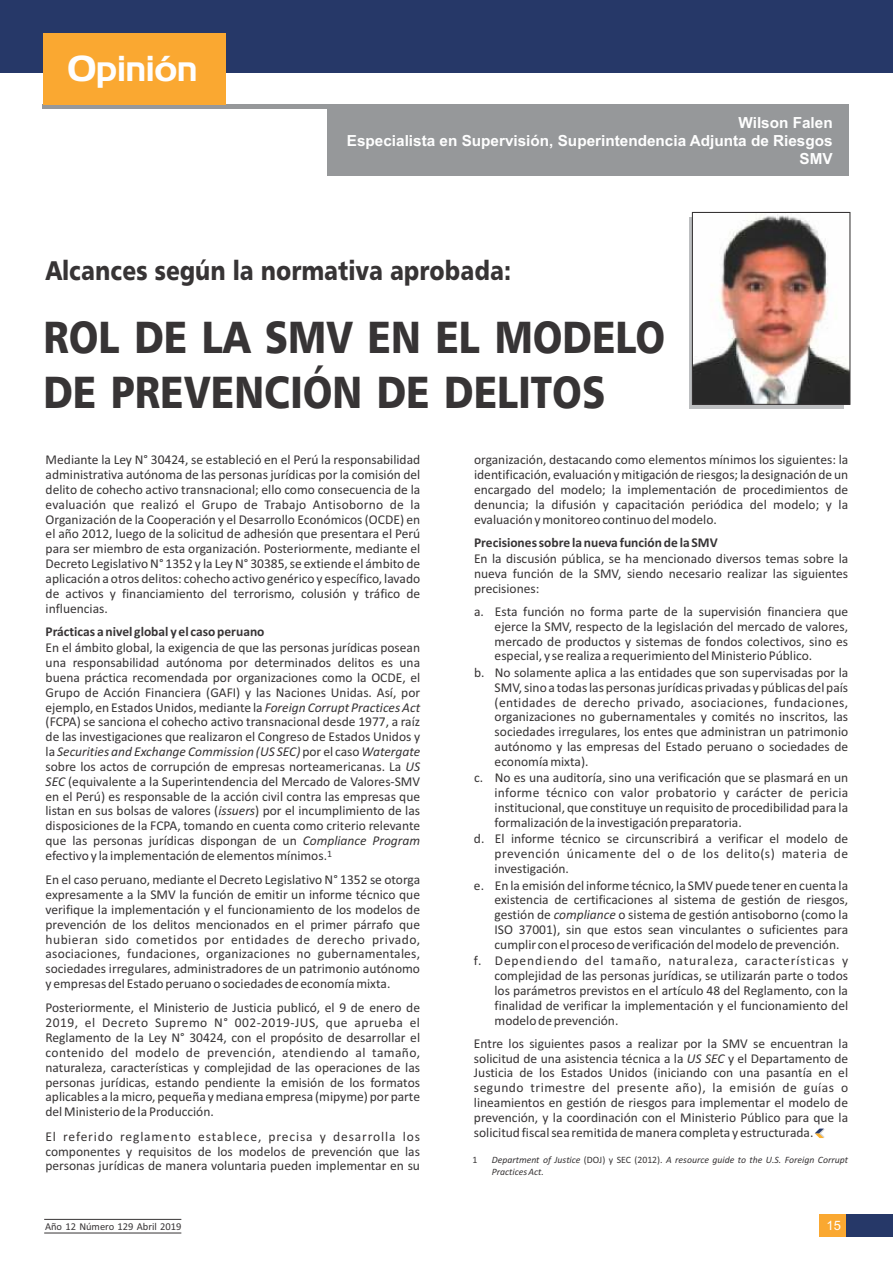
<style>
.page{position:relative;width:893px;height:1263px;background:#fff}
.page>*{position:absolute;margin:0;border:0;box-sizing:border-box;transform-origin:0 0}
.t1{font:45px/55.3px "Humanist 777 BT Black B";color:#373435;scale:.86 1}
.t2{font:36px "Denmark";color:#fefefe}
.t3{font:27px "Humanist 777 BT Black B";color:#373435;scale:.85 1}
.t4{font:700 15.3px/18.1px "Arial";color:#fefefe;text-align:right}
.t5{font:13.5px/14.9px "Calibri";color:#373435;text-align:justify}
.t6{font:700 13.5px "Calibri";color:#373435}
.t7{font:12.9px "Arial";color:#fefefe}
.t8{font:10.5px "Calibri";color:#373435}
.t9{font:italic 9.75px/11.6px "Calibri";color:#373435}
.t10{font:9.75px "Calibri";color:#373435}
.s1{font-style:italic}
.s2{font-style:normal}
</style>
<div class="page">
<div style="left:0;top:0;width:893px;height:73px;background:#263868"></div>
<div style="left:846px;top:1214px;width:47px;height:23px;background:#263868"></div>
<div style="left:819px;top:1214px;width:27px;height:23px;background:#faa831"></div>
<div style="left:43px;top:104px;width:803px;height:5px;background:#96989a"></div>
<div style="left:327px;top:104px;width:522px;height:72px;background:#96989a"></div>
<div style="left:43px;top:33px;width:183px;height:71px;background:#faa831"></div>
<div style="left:690px;top:217px;width:154px;height:192px;background:linear-gradient(to right,#bdbfc1,#bdbfc1)"></div>
<svg style="left:815px;top:1128px;width:10px;height:10px"></svg>
<hr style="left:44px;top:1219px;width:137px;height:1px;background:#373435">
<hr style="left:44px;top:1232px;width:137px;height:1px;background:#373435">
<img style="left:694px;top:214px;width:154px;height:189px">
<div style="left:692px;top:212px;width:158px;height:193px;border:1px solid #373435"></div>
<h2 class="t2" style="left:67px;top:47px;width:132px">Opinión</h2>
<p class="t4" style="left:347px;top:115px;width:487px">Wilson Falen<br>Especialista en Supervisión, Superintendencia Adjunta de Riesgos<br>SMV</p>
<h3 class="t3" style="left:46px;top:259px;width:549px">Alcances según la normativa aprobada:</h3>
<h1 class="t1" style="left:43px;top:313px;width:725px">ROL DE LA SMV EN EL MODELO<br>DE PREVENCIÓN DE DELITOS</h1>
<p class="t5" style="left:46px;top:453px;width:376px">Mediante la Ley N° 30424, se estableció en el Perú la responsabilidad administrativa autónoma de las personas jurídicas por la comisión del delito de cohecho activo transnacional; ello como consecuencia de la evaluación que realizó el Grupo de Trabajo Antisoborno de la Organización de la Cooperación y el Desarrollo Económicos (OCDE) en el año 2012, luego de la solicitud de adhesión que presentara el Perú para ser miembro de esta organización. Posteriormente, mediante el Decreto Legislativo N° 1352 y la Ley N° 30385, se extiende el ámbito de aplicación a otros delitos: cohecho activo genérico y específico, lavado de activos y financiamiento del terrorismo, colusión y tráfico de influencias.</p>
<p class="t6" style="left:46px;top:626px;width:220px">Prácticas a nivel global y el caso peruano</p>
<p class="t5" style="left:46px;top:641px;width:376px">En el ámbito global, la exigencia de que las personas jurídicas posean una responsabilidad autónoma por determinados delitos es una buena práctica recomendada por organizaciones como la OCDE, el Grupo de Acción Financiera (GAFI) y las Naciones Unidas. Así, por ejemplo, en Estados Unidos, mediante la <span class="s1">Foreign Corrupt Practices Act </span>(FCPA) se sanciona el cohecho activo transnacional desde 1977, a raíz de las investigaciones que realizaron el Congreso de Estados Unidos y la <span class="s1">Securities and Exchange Commission (US SEC)</span> por el caso <span class="s1">Watergate </span>sobre los actos de corrupción de empresas norteamericanas. La <span class="s1">US SEC</span> (equivalente a la Superintendencia del Mercado de Valores-SMV en el Perú) es responsable de la acción civil contra las empresas que listan en sus bolsas de valores (<span class="s1">issuers</span>) por el incumplimiento de las disposiciones de la FCPA, tomando en cuenta como criterio relevante que las personas jurídicas dispongan de un <span class="s1">Compliance Program </span>efectivo y la implementación de elementos mínimos.<sup>1</sup></p>
<p class="t5" style="left:46px;top:873px;width:376px">En el caso peruano, mediante el Decreto Legislativo N° 1352 se otorga expresamente a la SMV la función de emitir un informe técnico que verifique la implementación y el funcionamiento de los modelos de prevención de los delitos mencionados en el primer párrafo que hubieran sido cometidos por entidades de derecho privado, asociaciones, fundaciones, organizaciones no gubernamentales, sociedades irregulares, administradores de un patrimonio autónomo y empresas del Estado peruano o sociedades de economía mixta.</p>
<p class="t5" style="left:45px;top:1002px;width:376px">Posteriormente, el Ministerio de Justicia publicó, el 9 de enero de 2019, el Decreto Supremo N° 002-2019-JUS, que aprueba el Reglamento de la Ley N° 30424, con el propósito de desarrollar el contenido del modelo de prevención, atendiendo al tamaño, naturaleza, características y complejidad de las operaciones de las personas jurídicas, estando pendiente la emisión de los formatos aplicables a la micro, pequeña y mediana empresa (mipyme) por parte del Ministerio de la Producción.</p>
<p class="t5" style="left:45px;top:1130px;width:376px">El referido reglamento establece, precisa y desarrolla los componentes y requisitos de los modelos de prevención que las personas jurídicas de manera voluntaria pueden implementar en su</p>
<p class="t8" style="left:45px;top:1222px;width:138px">Año 12 Número 129 Abril 2019</p>
<p class="t5" style="left:474px;top:453px;width:376px">organización, destacando como elementos mínimos los siguientes: la identificación, evaluación y mitigación de riesgos; la designación de un encargado del modelo; la implementación de procedimientos de denuncia; la difusión y capacitación periódica del modelo; y la evaluación y monitoreo continuo del modelo.</p>
<p class="t6" style="left:474px;top:537px;width:245px">Precisiones sobre la nueva función de la SMV</p>
<p class="t5" style="left:474px;top:552px;width:376px">En la discusión pública, se ha mencionado diversos temas sobre la nueva función de la SMV, siendo necesario realizar las siguientes precisiones:</p>
<p class="t5" style="left:495px;top:605px;width:355px;text-indent:-21px">a. Esta función no forma parte de la supervisión financiera que ejerce la SMV, respecto de la legislación del mercado de valores, mercado de productos y sistemas de fondos colectivos, sino es especial, y se realiza a requerimiento del Ministerio Público.</p>
<p class="t5" style="left:495px;top:666px;width:355px;text-indent:-21px">b. No solamente aplica a las entidades que son supervisadas por la SMV, sino a todas las personas jurídicas privadas y públicas del país (entidades de derecho privado, asociaciones, fundaciones, organizaciones no gubernamentales y comités no inscritos, las sociedades irregulares, los entes que administran un patrimonio autónomo y las empresas del Estado peruano o sociedades de economía mixta).</p>
<p class="t5" style="left:495px;top:771px;width:355px;text-indent:-21px">c. No es una auditoría, sino una verificación que se plasmará en un informe técnico con valor probatorio y carácter de pericia institucional, que constituye un requisito de procedibilidad para la formalización de la investigación preparatoria.</p>
<p class="t5" style="left:495px;top:832px;width:355px;text-indent:-21px">d. El informe técnico se circunscribirá a verificar el modelo de prevención únicamente del o de los delito(s) materia de investigación.</p>
<p class="t5" style="left:495px;top:879px;width:355px;text-indent:-21px">e. En la emisión del informe técnico, la SMV puede tener en cuenta la existencia de certificaciones al sistema de gestión de riesgos, gestión de <span class="s1">compliance</span> o sistema de gestión antisoborno (como la ISO 37001), sin que estos sean vinculantes o suficientes para cumplir con el proceso de verificación del modelo de prevención.</p>
<p class="t5" style="left:494px;top:954px;width:355px;text-indent:-21px">f. Dependiendo del tamaño, naturaleza, características y complejidad de las personas jurídicas, se utilizarán parte o todos los parámetros previstos en el artículo 48 del Reglamento, con la finalidad de verificar la implementación y el funcionamiento del modelo de prevención.</p>
<p class="t5" style="left:474px;top:1037px;width:376px">Entre los siguientes pasos a realizar por la SMV se encuentran la solicitud de una asistencia técnica a la <span class="s1">US SEC</span> y el Departamento de Justicia de los Estados Unidos (iniciando con una pasantía en el segundo trimestre del presente año), la emisión de guías o lineamientos en gestión de riesgos para implementar el modelo de prevención, y la coordinación con el Ministerio Público para que la solicitud fiscal sea remitida de manera completa y estructurada.</p>
<p class="t10" style="left:473px;top:1156px;width:6px">1</p>
<p class="t9" style="left:492px;top:1155px;width:358px">Department of Justice <span class="s2">(DOJ) y SEC (2012).</span> A resource guide to the U.S. Foreign Corrupt<br>Practices Act.</p>
<p class="t7" style="left:826px;top:1221px;width:16px">15</p>
</div>
